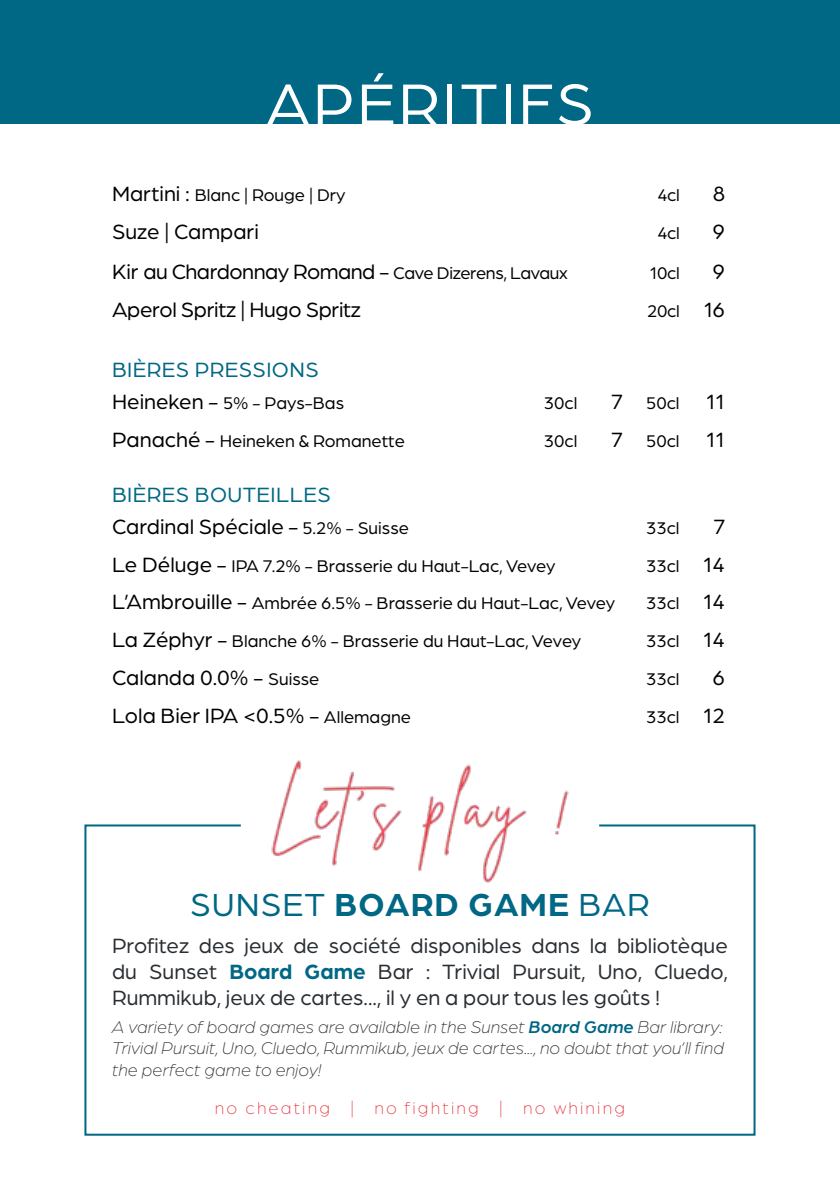
<style>
.page{position:relative;width:840px;height:1191px;background:#fff}
.page>*{position:absolute;margin:0;border:0;box-sizing:border-box;transform-origin:0 0}
.t1{font:62px "Arboria";letter-spacing:.05em;color:#fff}
.t2{font:34px "Arboria";letter-spacing:.03em;color:#006785}
.t3{font:22px/26.4px "Arboria";color:#292e33;text-align:justify}
.t4{font:22px/32px "Arboria";color:#000}
.t5{font:22px "Arboria";letter-spacing:-.02em;color:#000}
.t6{font:22px "Arboria";letter-spacing:.02em;color:#006785}
.t7{font:18px "Arboria";color:#000}
.t8{font:italic 300 18px/21.6px "Arboria";color:#292e33;text-align:justify}
.t9{font:300 18px "Arboria";letter-spacing:.12em;color:#e83c46}
.s1{font-size:22px}
.s2{font-size:18px}
.s3{color:#006785}
.s4{font-weight:700}
.s5{font-weight:700;color:#006785}
.s6{font-weight:500;color:#006785}
</style>
<div class="page">
<div style="left:0;top:0;width:839px;height:123px;background:#006785"></div>
<div style="left:84px;top:824px;width:671px;height:311px;border:2px solid #006785"></div>
<div style="left:241px;top:799px;width:357px;height:56px;background:#fff"></div>
<img style="left:253px;top:760px;width:333px;height:123px">
<h1 class="t1" style="left:266px;top:64px;width:329px">APÉRITIFS</h1>
<p class="t7" style="left:112px;top:183px;width:235px"><span class="s1">Martini :</span> Blanc | Rouge | Dry</p>
<p class="t7" style="left:657px;top:183px;width:24px">4cl</p>
<p class="t4" style="left:712px;top:177px;width:14px">8</p>
<p class="t4" style="left:112px;top:215px;width:148px">Suze | Campari</p>
<p class="t7" style="left:657px;top:221px;width:24px">4cl</p>
<p class="t4" style="left:712px;top:215px;width:14px">9</p>
<p class="t5" style="left:112px;top:257px;width:457px">Kir au Chardonnay Romand - <span class="s2">Cave Dizerens, Lavaux</span></p>
<p class="t7" style="left:649px;top:261px;width:32px">10cl</p>
<p class="t4" style="left:712px;top:255px;width:14px">9</p>
<p class="t4" style="left:112px;top:293px;width:250px">Aperol Spritz | Hugo Spritz</p>
<p class="t7" style="left:646px;top:299px;width:79px">20cl <span class="s1">16</span></p>
<p class="t6" style="left:112px;top:355px;width:208px">BIÈRES PRESSIONS</p>
<p class="t7" style="left:112px;top:391px;width:233px"><span class="s1">Heineken -</span> 5% - Pays-Bas</p>
<p class="t7" style="left:543px;top:391px;width:35px">30cl</p>
<p class="t7" style="left:611px;top:391px;width:115px"><span class="s1">7</span> 50cl <span class="s1">11</span></p>
<p class="t7" style="left:112px;top:429px;width:294px"><span class="s1">Panaché -</span> Heineken &amp; Romanette</p>
<p class="t7" style="left:543px;top:429px;width:35px">30cl</p>
<p class="t7" style="left:611px;top:429px;width:115px"><span class="s1">7</span> 50cl <span class="s1">11</span></p>
<p class="t4" style="left:112px;top:477px;width:298px"><span class="s3">BIÈRES BOUTEILLES<br></span>Cardinal Spéciale - <span class="s2">5.2% - Suisse</span></p>
<p class="t7" style="left:646px;top:516px;width:35px">33cl</p>
<p class="t4" style="left:713px;top:509px;width:13px">7</p>
<p class="t7" style="left:112px;top:554px;width:444px"><span class="s1">Le Déluge -</span> IPA 7.2% - Brasserie du Haut-Lac, Vevey</p>
<p class="t7" style="left:646px;top:554px;width:80px">33cl <span class="s1">14</span></p>
<p class="t7" style="left:112px;top:591px;width:504px"><span class="s1">L’Ambrouille -</span> Ambrée 6.5% - Brasserie du Haut-Lac, Vevey</p>
<p class="t7" style="left:646px;top:591px;width:80px">33cl <span class="s1">14</span></p>
<p class="t7" style="left:112px;top:629px;width:470px"><span class="s1">La Zéphyr -</span> Blanche 6% - Brasserie du Haut-Lac, Vevey</p>
<p class="t7" style="left:646px;top:629px;width:80px">33cl <span class="s1">14</span></p>
<p class="t4" style="left:112px;top:660px;width:209px">Calanda 0.0% - <span class="s2">Suisse</span></p>
<p class="t7" style="left:646px;top:667px;width:35px">33cl</p>
<p class="t4" style="left:712px;top:660px;width:14px">6</p>
<p class="t4" style="left:112px;top:698px;width:300px">Lola Bier IPA &lt;0.5% - <span class="s2">Allemagne</span></p>
<p class="t7" style="left:646px;top:705px;width:80px">33cl <span class="s1">12</span></p>
<h2 class="t2" style="left:190px;top:882px;width:461px">SUNSET <span class="s4">BOARD GAME</span> BAR</h2>
<p class="t3" style="left:112px;top:931px;width:617px">Profitez des jeux de société disponibles dans la bibliotèque du Sunset <span class="s5">Board Game</span> Bar : Trivial Pursuit, Uno, Cluedo, Rummikub, jeux de cartes..., il y en a pour tous les goûts !</p>
<p class="t8" style="left:112px;top:1015px;width:613px">A variety of board games are available in the Sunset <span class="s6">Board Game</span> Bar library:<br>Trivial Pursuit, Uno, Cluedo, Rummikub, jeux de cartes..., no doubt that you’ll find the perfect game to enjoy!</p>
<p class="t9" style="left:215px;top:1096px;width:411px">no cheating | no fighting | no whining</p>
</div>
